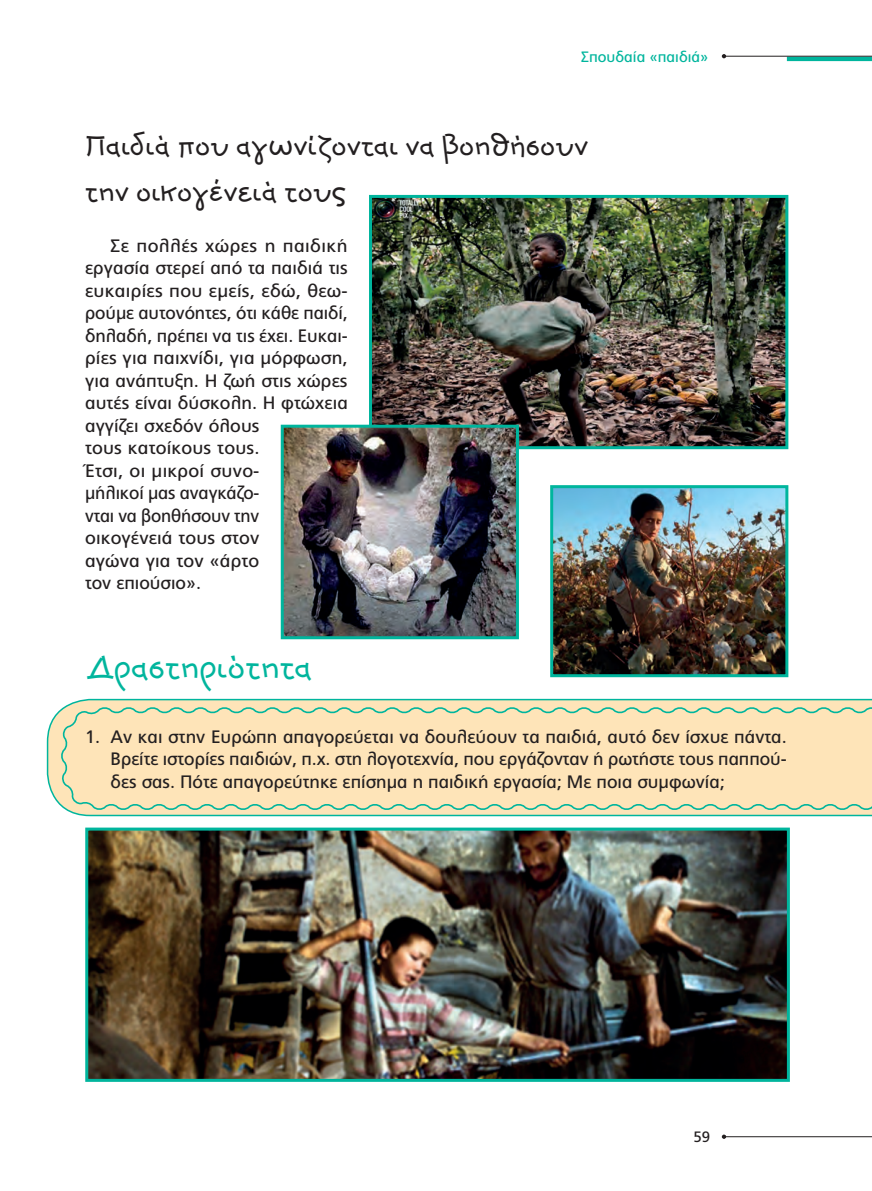
<style>
.page{position:relative;width:872px;height:1191px;background:#fff}
.page>*{position:absolute;margin:0;border:0;box-sizing:border-box;transform-origin:0 0}
.drastiriotites{font:45px "PF Junior";color:#00b59d}
.ypotitlos{font:39px "PF Junior";color:#231f20}
.keimeno{font:18px/22.5px "PF Catalog";letter-spacing:.005em;color:#231f20;text-align:justify}
.t1{font:15px "PF Catalog";color:#00b59d}
.t2{font:15px "PF Catalog";color:#231f20}
</style>
<div class="page">
<hr style="left:787px;top:57px;width:85px;height:4px;background:#00b59d">
<hr style="left:724px;top:1136px;width:148px;height:1px;background:#231f20">
<hr style="left:724px;top:56px;width:148px;height:1px;background:#231f20">
<svg style="left:722px;top:1134px;width:4px;height:5px"></svg>
<svg style="left:722px;top:54px;width:4px;height:4px"></svg>
<svg style="left:46px;top:698px;width:826px;height:119px;background:#c4debf"></svg>
<div style="left:59px;top:705px;width:813px;height:107px;background:#fee4b8"></div>
<img style="left:373px;top:199px;width:411px;height:246px">
<div style="left:369px;top:195px;width:419px;height:254px;border:3px solid #00b59d"></div>
<img style="left:554px;top:489px;width:230px;height:184px">
<div style="left:550px;top:485px;width:238px;height:192px;border:3px solid #00b59d"></div>
<img style="left:285px;top:429px;width:230px;height:206px">
<div style="left:281px;top:425px;width:238px;height:214px;border:3px solid #00b59d"></div>
<img style="left:89px;top:831px;width:697px;height:247px">
<div style="left:85px;top:827px;width:705px;height:255px;border:3px solid #00b59d"></div>
<p class="t1" style="left:581px;top:48px;width:129px">Σπουδαία «παιδιά»</p>
<p class="ypotitlos" style="left:85px;top:127px;width:505px">Παιδιά που αγωνίζονται να βοηθήσουν</p>
<p class="ypotitlos" style="left:85px;top:173px;width:263px">την οικογένειά τους</p>
<p class="keimeno" style="left:85px;top:234px;width:264px;text-align:left;text-indent:26px">Σε πολλές χώρες η παιδική εργασία στερεί από τα παιδιά τις ευκαιρίες που εμείς, εδώ, θεω&shy;ρούμε αυτονόητες, ότι κάθε παιδί, δηλαδή, πρέπει να τις έχει. Ευκαι&shy;ρίες για παιχνίδι, για μόρφωση, για ανάπτυξη. Η ζωή στις χώρες αυτές είναι δύσκολη. Η φτώχεια αγγίζει σχεδόν όλους<br>τους κατοίκους τους.<br>Έτσι, οι μικροί συνο-<br>μήλικοί μας αναγκάζο-<br>νται να βοηθήσουν την οικογένειά τους στον<br>αγώνα για τον «άρτο<br>τον επιούσιο».</p>
<p class="drastiriotites" style="left:87px;top:646px;width:227px">Δραστηριότητα</p>
<p class="keimeno" style="left:111px;top:725px;width:678px;text-indent:-26px">1. Αν και στην Ευρώπη απαγορεύεται να δουλεύουν τα παιδιά, αυτό δεν ίσχυε πάντα.<br>Βρείτε ιστορίες παιδιών, π.χ. στη λογοτεχνία, που εργάζονταν ή ρωτήστε τους παππού&shy;δες σας. Πότε απαγορεύτηκε επίσημα η παιδική εργασία; Με ποια συμφωνία;</p>
<p class="t2" style="left:693px;top:1128px;width:18px">59</p>
</div>
